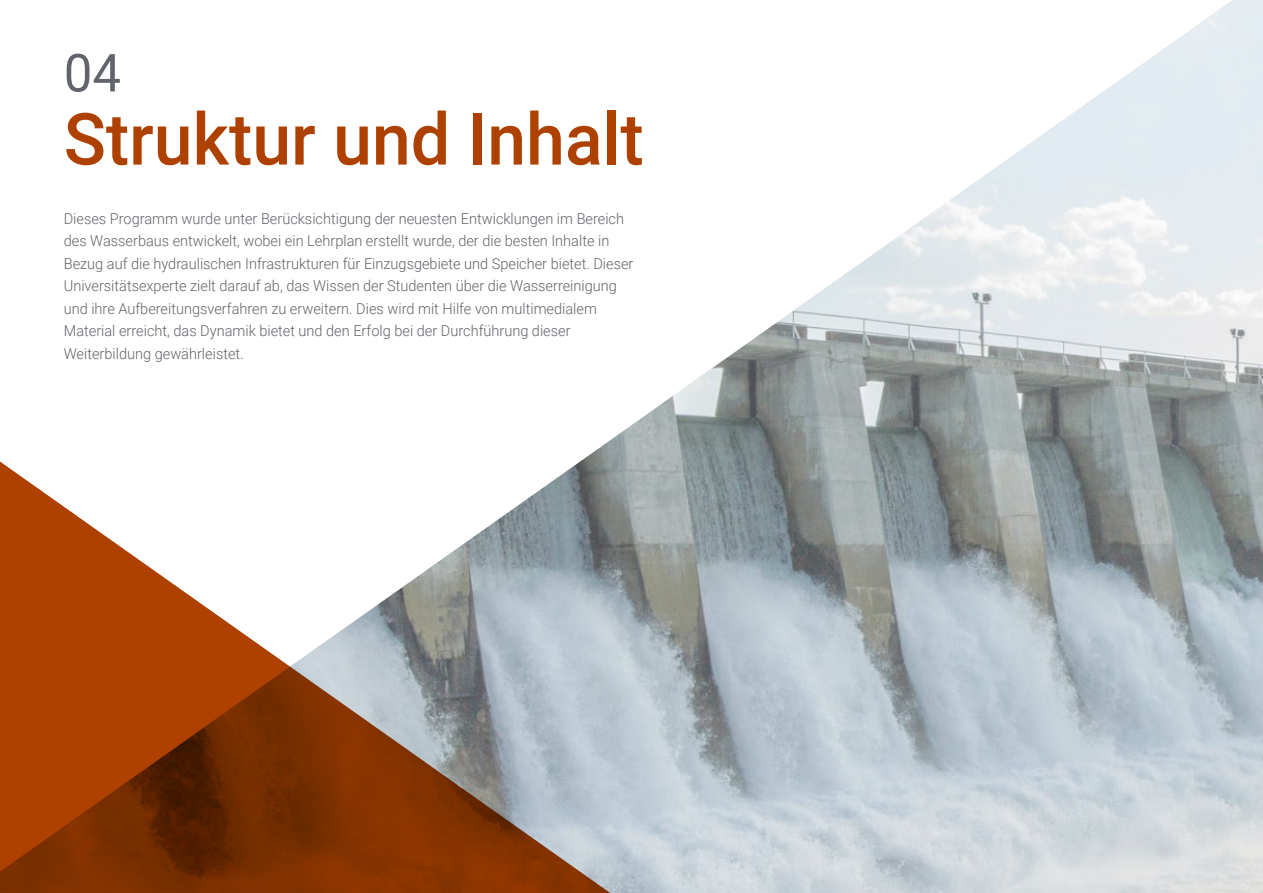
<style>
.page{position:relative;width:1263px;height:893px;background:#fff}
.page>*{position:absolute;margin:0;border:0;box-sizing:border-box;transform-origin:0 0}
.t1{font:500 72px "Roboto";color:#ae4000}
.t2{font:52.5px "Roboto";color:#61646a}
.t3{font:300 15px/22.5px "Roboto";color:#61646a}
</style>
<div class="page">
<img style="left:602px;top:0;width:661px;height:893px">
<svg style="left:0;top:446px;width:640px;height:447px"></svg>
<h2 class="t2" style="left:64px;top:36px;width:59px">04</h2>
<h1 class="t1" style="left:64px;top:89px;width:581px">Struktur und Inhalt</h1>
<p class="t3" style="left:64px;top:207px;width:571px">Dieses Programm wurde unter Berücksichtigung der neuesten Entwicklungen im Bereich des Wasserbaus entwickelt, wobei ein Lehrplan erstellt wurde, der die besten Inhalte in Bezug auf die hydraulischen Infrastrukturen für Einzugsgebiete und Speicher bietet. Dieser Universitätsexperte zielt darauf ab, das Wissen der Studenten über die Wasserreinigung und ihre Aufbereitungsverfahren zu erweitern. Dies wird mit Hilfe von multimedialem Material erreicht, das Dynamik bietet und den Erfolg bei der Durchführung dieser Weiterbildung gewährleistet.</p>
</div>
